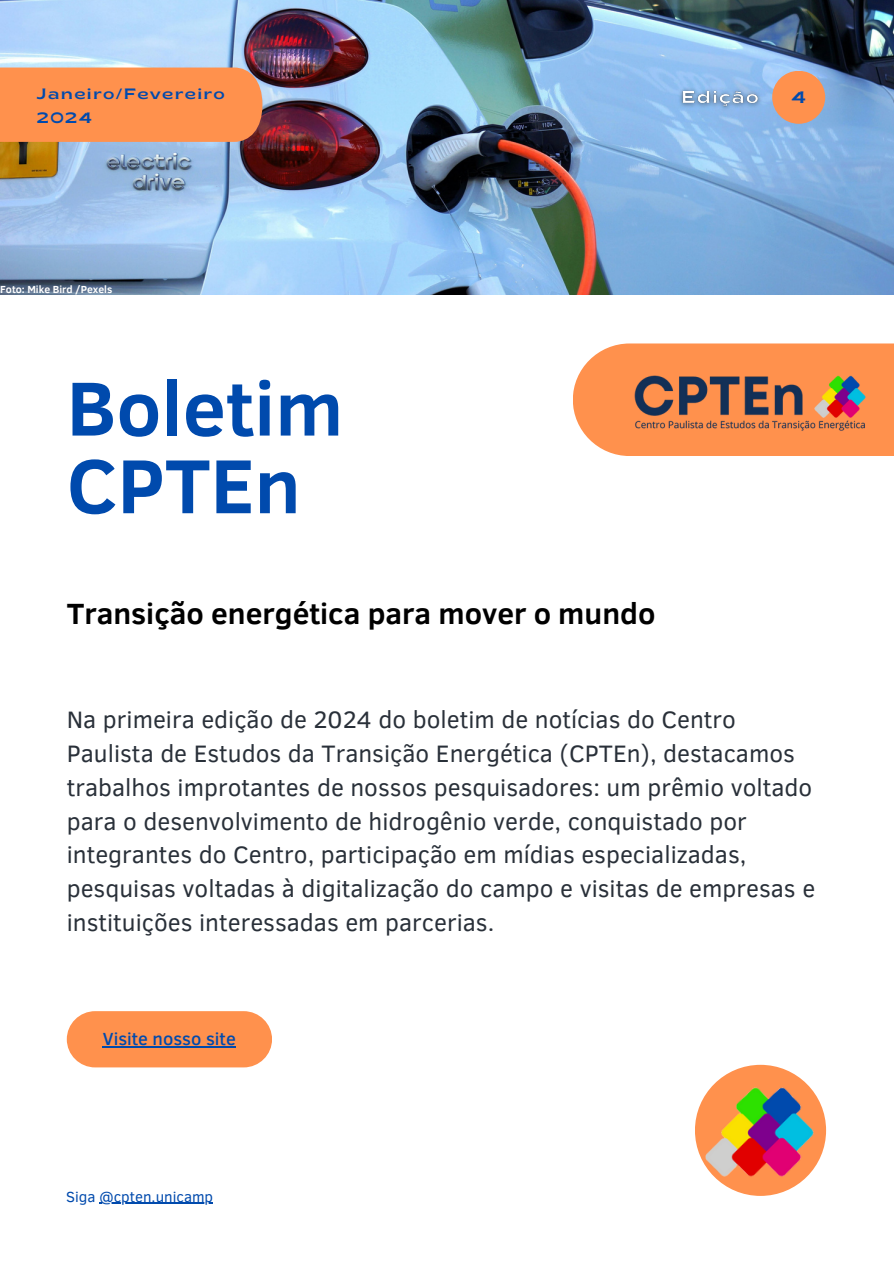
<style>
.page{position:relative;width:894px;height:1264px;background:#fff}
.page>*{position:absolute;margin:0;border:0;box-sizing:border-box;transform-origin:0 0}
.t1{font:700 78px/77.7px "Clear Sans";color:#004aad}
.t2{font:700 30px "Clear Sans";color:#000}
.t3{font:24.3px/33.8px "Clear Sans";color:#293039}
.t4{font:500 18px "Clear Sans";color:#004aad}
.t5{font:semi-expanded 16.5px "Brice";color:#004aad}
.t6{font:semi-expanded 15px/23.7px "Brice";letter-spacing:.09em;color:#004aad}
.t7{font:15px "Clear Sans";color:#004aad}
.t8{font:700 10.5px "Clear Sans";color:#fff}
</style>
<div class="page">
<img style="left:0;top:0;width:893px;height:295px">
<div style="left:772px;top:71px;width:53px;height:53px;background:#ff914d;border-radius:50%"></div>
<div style="left:0;top:68px;width:262px;height:74px;background:#ff914d"></div>
<svg style="left:573px;top:343px;width:320px;height:113px"></svg>
<div style="left:694px;top:1064px;width:131px;height:131px;background:#ff914d;border-radius:50%"></div>
<img style="left:628px;top:279px;width:242px;height:177px">
<img style="left:700px;top:1081px;width:119px;height:98px">
<div style="left:67px;top:1011px;width:205px;height:56px;background:#ff914d;border-radius:28px"></div>
<hr style="left:103px;top:1046px;width:133px;height:1px;background:#004aad">
<img style="left:674px;top:82px;width:92px;height:33px">
<hr style="left:99px;top:1202px;width:114px;height:1px;background:#004aad">
<p class="t6" style="left:37px;top:84px;width:189px">Janeiro/Fevereiro<br>2024</p>
<p class="t8" style="left:0;top:281px;width:113px">Foto: Mike Bird /Pexels</p>
<h2 class="t1" style="left:67px;top:365px;width:278px">Boletim<br>CPTEn</h2>
<h4 class="t2" style="left:67px;top:592px;width:590px">Transição energética para mover o mundo</h4>
<h1 class="t5" style="left:791px;top:90px;width:16px">4</h1>
<h3 class="t3" style="left:67px;top:701px;width:749px">Na primeira edição de 2024 do boletim de notícias do Centro Paulista de Estudos da Transição Energética (CPTEn), destacamos trabalhos improtantes de nossos pesquisadores: um prêmio voltado para o desenvolvimento de hidrogênio verde, conquistado por integrantes do Centro, participação em mídias especializadas, pesquisas voltadas à digitalização do campo e visitas de empresas e instituições interessadas em parcerias.</h3>
<p class="t4" style="left:103px;top:1025px;width:134px">Visite nosso site</p>
<h6 class="t7" style="left:66px;top:1185px;width:149px">Siga @cpten.unicamp</h6>
</div>
